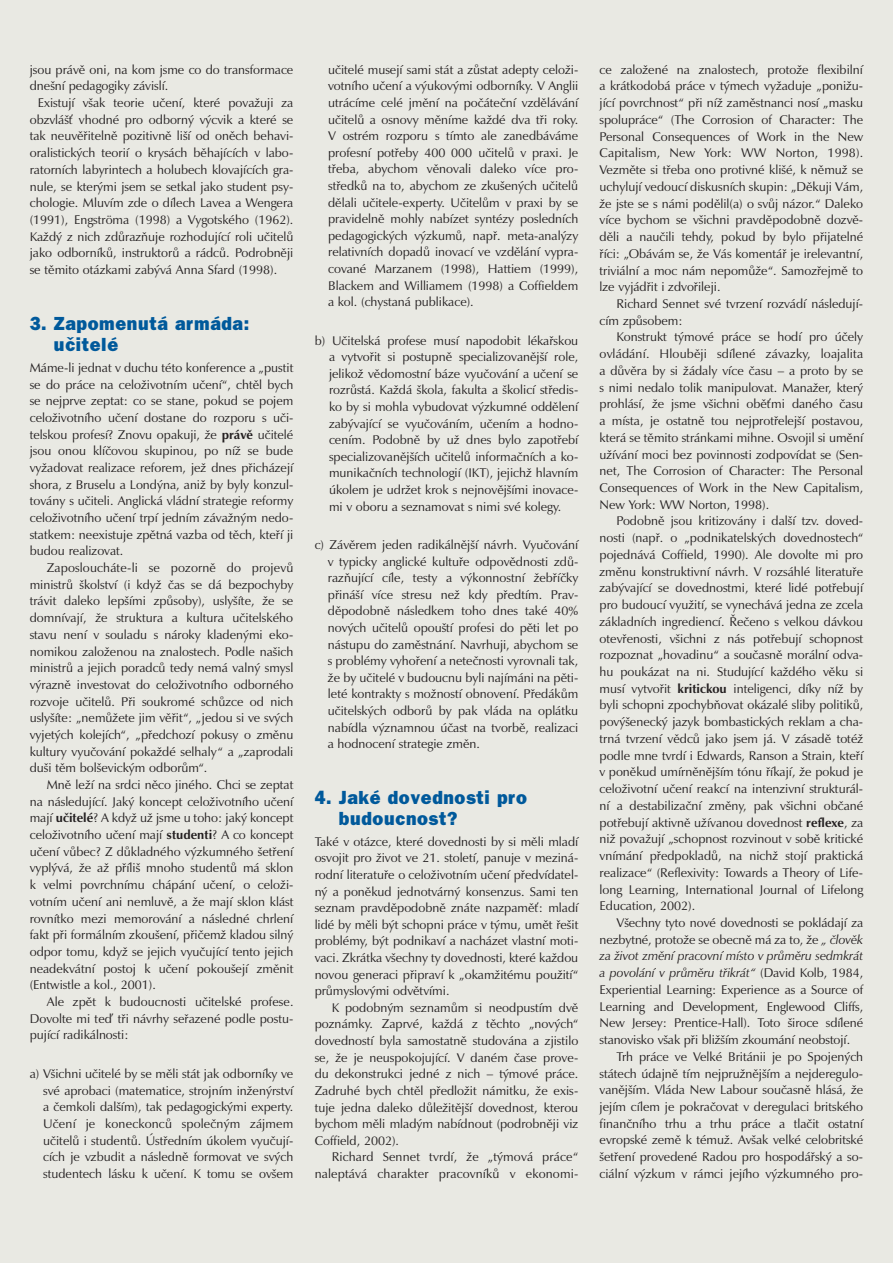
<style>
.page{position:relative;width:893px;height:1263px;background:#e9e9e3}
.page>*{position:absolute;margin:0;border:0;box-sizing:border-box;transform-origin:0 0}
.Odstavec_střední{font:800 19.05px/21.1px "Frankfurt Gothic";letter-spacing:.035em;color:#00599b;scale:.95 1}
.normální{font:12.75px/16.8px "Zapf Humanist 601 BTCE";color:#231f20;text-align:justify}
.Normální_bez_odsazení{font:12.75px/16.6px "Zapf Humanist 601 BTCE";color:#231f20;text-align:justify}
.s1{font-weight:700}
.s2{font-style:italic}
</style>
<div class="page">
<p class="normální" style="left:30px;top:61px;width:265px">jsou právě oni, na kom jsme co do transformace dnešní pedagogiky závislí.</p>
<p class="Normální_bez_odsazení" style="left:30px;top:94px;width:265px;text-indent:8px">Existují však teorie učení, které považuji za obzvlášť vhodné pro odborný výcvik a které se tak neuvěřitelně pozitivně liší od oněch behavi&shy;oralistických teorií o krysách běhajících v labo&shy;ratorních labyrintech a holubech klovajících gra&shy;nule, se kterými jsem se setkal jako student psy&shy;chologie. Mluvím zde o dílech Lavea a Wengera (1991), Engströma (1998) a Vygotského (1962).<br>Každý z nich zdůrazňuje rozhodující roli učitelů jako odborníků, instruktorů a rádců. Podrobněji se těmito otázkami zabývá Anna Sfard (1998).</p>
<p class="Odstavec_střední" style="left:54px;top:312px;width:207px;text-indent:-24px">3. Zapomenutá armáda: učitelé</p>
<p class="Normální_bez_odsazení" style="left:30px;top:359px;width:265px">Máme-li jednat v duchu této konference a „pustit se do práce na celoživotním učení“, chtěl bych se nejprve zeptat: co se stane, pokud se pojem celoživotního učení dostane do rozporu s uči&shy;telskou profesí? Znovu opakuji, že <span class="s1">právě</span> učitelé jsou onou klíčovou skupinou, po níž se bude vyžadovat realizace reforem, jež dnes přicházejí shora, z Bruselu a Londýna, aniž by byly konzul&shy;továny s učiteli. Anglická vládní strategie reformy celoživotního učení trpí jedním závažným nedo&shy;statkem: neexistuje zpětná vazba od těch, kteří ji budou realizovat.</p>
<p class="normální" style="left:30px;top:559px;width:265px;text-indent:17px">Zaposloucháte-li se pozorně do projevů ministrů školství (i když čas se dá bezpochyby trávit daleko lepšími způsoby), uslyšíte, že se domnívají, že struktura a kultura učitelského stavu není v souladu s nároky kladenými eko&shy;nomikou založenou na znalostech. Podle našich ministrů a jejich poradců tedy nemá valný smysl výrazně investovat do celoživotního odborného rozvoje učitelů. Při soukromé schůzce od nich uslyšíte: „nemůžete jim věřit“, „jedou si ve svých vyjetých kolejích“, „předchozí pokusy o změnu kultury vyučování pokaždé selhaly“ a „zaprodali duši těm bolševickým odborům“.</p>
<p class="normální" style="left:30px;top:776px;width:265px;text-indent:17px">Mně leží na srdci něco jiného. Chci se zeptat na následující. Jaký koncept celoživotního učení mají <span class="s1">učitelé</span>? A když už jsme u toho: jaký koncept celoživotního učení mají <span class="s1">studenti</span>? A co koncept učení vůbec? Z důkladného výzkumného šetření vyplývá, že až příliš mnoho studentů má sklon k velmi povrchnímu chápání učení, o celoži&shy;votním učení ani nemluvě, a že mají sklon klást rovnítko mezi memorování a následné chrlení fakt při formálním zkoušení, přičemž kladou silný odpor tomu, když se jejich vyučující tento jejich neadekvátní postoj k učení pokoušejí změnit (Entwistle a kol., 2001).</p>
<p class="normální" style="left:30px;top:993px;width:265px;text-indent:17px">Ale zpět k budoucnosti učitelské profese.<br>Dovolte mi teď tři návrhy seřazené podle postu&shy;pující radikálnosti:</p>
<p class="Normální_bez_odsazení" style="left:43px;top:1065px;width:252px;text-indent:-13px">a) Všichni učitelé by se měli stát jak odborníky ve své aprobaci (matematice, strojním inženýrství a čemkoli dalším), tak pedagogickými experty.<br>Učení je koneckonců společným zájmem učitelů i studentů. Ústředním úkolem vyučují&shy;cích je vzbudit a následně formovat ve svých studentech lásku k učení. K tomu se ovšem</p>
<p class="Normální_bez_odsazení" style="left:328px;top:61px;width:252px">učitelé musejí sami stát a zůstat adepty celoži&shy;votního učení a výukovými odborníky. V Anglii utrácíme celé jmění na počáteční vzdělávání učitelů a osnovy měníme každé dva tři roky.<br>V ostrém rozporu s tímto ale zanedbáváme profesní potřeby 400 000 učitelů v praxi. Je třeba, abychom věnovali daleko více pro&shy;středků na to, abychom ze zkušených učitelů dělali učitele-experty. Učitelům v praxi by se pravidelně mohly nabízet syntézy posledních pedagogických výzkumů, např. meta-analýzy relativních dopadů inovací ve vzdělání vypra&shy;cované Marzanem (1998), Hattiem (1999), Blackem and Williamem (1998) a Coffieldem a kol. (chystaná publikace).</p>
<p class="Normální_bez_odsazení" style="left:329px;top:332px;width:251px;text-indent:-14px">b) Učitelská profese musí napodobit lékařskou a vytvořit si postupně specializovanější role, jelikož vědomostní báze vyučování a učení se rozrůstá. Každá škola, fakulta a školicí středis&shy;ko by si mohla vybudovat výzkumné oddělení zabývající se vyučováním, učením a hodno&shy;cením. Podobně by už dnes bylo zapotřebí specializovanějších učitelů informačních a ko&shy;munikačních technologií (IKT), jejichž hlavním úkolem je udržet krok s nejnovějšími inovace&shy;mi v oboru a seznamovat s nimi své kolegy.</p>
<p class="Normální_bez_odsazení" style="left:328px;top:536px;width:252px;text-indent:-13px">c) Závěrem jeden radikálnější návrh. Vyučování v typicky anglické kultuře odpovědnosti zdů&shy;razňující cíle, testy a výkonnostní žebříčky přináší více stresu než kdy předtím. Prav&shy;děpodobně následkem toho dnes také 40% nových učitelů opouští profesi do pěti let po nástupu do zaměstnání. Navrhuji, abychom se s problémy vyhoření a netečnosti vyrovnali tak, že by učitelé v budoucnu byli najímáni na pěti&shy;leté kontrakty s možností obnovení. Předákům učitelských odborů by pak vláda na oplátku nabídla významnou účast na tvorbě, realizaci a hodnocení strategie změn.</p>
<p class="Odstavec_střední" style="left:339px;top:786px;width:200px;text-indent:-24px">4. Jaké dovednosti pro budoucnost?</p>
<p class="Normální_bez_odsazení" style="left:315px;top:833px;width:265px">Také v otázce, které dovednosti by si měli mladí osvojit pro život ve 21. století, panuje v meziná&shy;rodní literatuře o celoživotním učení předvídatel&shy;ný a poněkud jednotvárný konsenzus. Sami ten seznam pravděpodobně znáte nazpaměť: mladí lidé by měli být schopni práce v týmu, umět řešit problémy, být podnikaví a nacházet vlastní moti&shy;vaci. Zkrátka všechny ty dovednosti, které každou novou generaci připraví k „okamžitému použití“ průmyslovými odvětvími.</p>
<p class="normální" style="left:315px;top:999px;width:265px;text-indent:17px">K podobným seznamům si neodpustím dvě poznámky. Zaprvé, každá z těchto „nových“ dovedností byla samostatně studována a zjistilo se, že je neuspokojující. V daném čase prove&shy;du dekonstrukci jedné z nich – týmové práce.<br>Zadruhé bych chtěl předložit námitku, že exis&shy;tuje jedna daleko důležitější dovednost, kterou bychom měli mladým nabídnout (podrobněji viz Coffield, 2002).</p>
<p class="normální" style="left:315px;top:1148px;width:265px;text-align:right">Richard Sennet tvrdí, že „týmová práce“ naleptává charakter pracovníků v ekonomi-</p>
<p class="normální" style="left:600px;top:61px;width:265px">ce založené na znalostech, protože flexibilní a krátkodobá práce v týmech vyžaduje „ponižu&shy;jící povrchnost“ při níž zaměstnanci nosí „masku spolupráce“ (The Corrosion of Character: The Personal Consequences of Work in the New Capitalism, New York: WW Norton, 1998).<br>Vezměte si třeba ono protivné klišé, k němuž se uchylují vedoucí diskusních skupin: „Děkuji Vám, že jste se s námi podělil(a) o svůj názor.“ Daleko více bychom se všichni pravděpodobně dozvě&shy;děli a naučili tehdy, pokud by bylo přijatelné říci: „Obávám se, že Vás komentář je irelevantní, triviální a moc nám nepomůže“. Samozřejmě to lze vyjádřit i zdvořileji.</p>
<p class="normální" style="left:600px;top:295px;width:265px;text-indent:17px">Richard Sennet své tvrzení rozvádí následují&shy;cím způsobem:</p>
<p class="normální" style="left:600px;top:329px;width:265px;text-indent:17px">Konstrukt týmové práce se hodí pro účely ovládání. Hlouběji sdílené závazky, loajalita a důvěra by si žádaly více času – a proto by se s nimi nedalo tolik manipulovat. Manažer, který prohlásí, že jsme všichni oběťmi daného času a místa, je ostatně tou nejprotřelejší postavou, která se těmito stránkami mihne. Osvojil si umění užívání moci bez povinnosti zodpovídat se (Sen&shy;net, The Corrosion of Character: The Personal Consequences of Work in the New Capitalism, New York: WW Norton, 1998).</p>
<p class="normální" style="left:600px;top:513px;width:265px;text-indent:17px">Podobně jsou kritizovány i další tzv. doved&shy;nosti (např. o „podnikatelských dovednostech“ pojednává Coffield, 1990). Ale dovolte mi pro změnu konstruktivní návrh. V rozsáhlé literatuře zabývající se dovednostmi, které lidé potřebují pro budoucí využití, se vynechává jedna ze zcela základních ingrediencí. Řečeno s velkou dávkou otevřenosti, všichni z nás potřebují schopnost rozpoznat „hovadinu“ a současně morální odva&shy;hu poukázat na ni. Studující každého věku si musí vytvořit <span class="s1">kritickou</span> inteligenci, díky níž by byli schopni zpochybňovat okázalé sliby politiků, povýšenecký jazyk bombastických reklam a cha&shy;trná tvrzení vědců jako jsem já. V zásadě totéž podle mne tvrdí i Edwards, Ranson a Strain, kteří v poněkud umírněnějším tónu říkají, že pokud je celoživotní učení reakcí na intenzivní strukturál&shy;ní a destabilizační změny, pak všichni občané potřebují aktivně užívanou dovednost <span class="s1">reflexe</span>, za niž považují „schopnost rozvinout v sobě kritické vnímání předpokladů, na nichž stojí praktická realizace“ (Reflexivity: Towards a Theory of Life&shy;long Learning, International Journal of Lifelong Education, 2002).</p>
<p class="normální" style="left:600px;top:914px;width:265px;text-indent:17px">Všechny tyto nové dovednosti se pokládají za nezbytné, protože se obecně má za to, že <span class="s2">„ člověk za život změní pracovní místo v průměru sedmkrát a povolání v průměru třikrát“</span> (David Kolb, 1984, Experiential Learning: Experience as a Source of Learning and Development, Englewood Cliffs, New Jersey: Prentice-Hall). Toto široce sdílené stanovisko však při bližším zkoumání neobstojí.</p>
<p class="normální" style="left:600px;top:1048px;width:265px;text-indent:17px">Trh práce ve Velké Británii je po Spojených státech údajně tím nejpružnějším a nejderegulo&shy;vanějším. Vláda New Labour současně hlásá, že jejím cílem je pokračovat v deregulaci britského finančního trhu a trhu práce a tlačit ostatní evropské země k témuž. Avšak velké celobritské šetření provedené Radou pro hospodářský a so&shy;ciální výzkum v rámci jejího výzkumného pro-</p>
</div>
